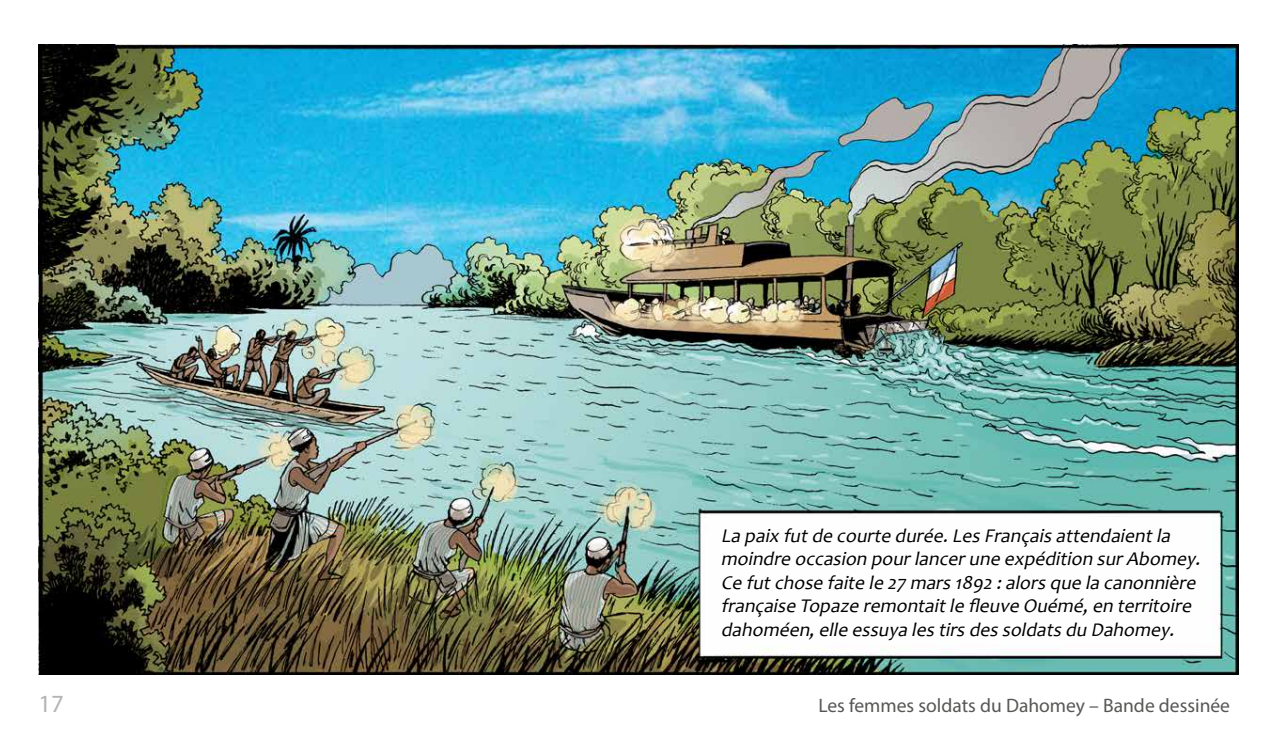
<style>
.page{position:relative;width:1276px;height:745px;background:#fff}
.page>*{position:absolute;margin:0;border:0;box-sizing:border-box;transform-origin:0 0}
.t1{font:24.75px "Myriad Pro";color:#b5b4b4}
.t2{font:italic 19.5px/23.4px "Candara";color:#000}
.t3{font:19.5px "Myriad Pro";color:#575756}
</style>
<div class="page">
<img style="left:38px;top:45px;width:1200px;height:629px">
<p class="t2" style="left:721px;top:523px;width:485px">La paix futde courte durée.LesFrançaisattendaientla moindre occasion pourlancerune expédition surAbomey.<br>Ce futchose faite le 27 mars1892 :alorsque la canonnière française Topaze remontaitle fleuve Ouémé,en territoire dahoméen,elle essuya lestirsdessoldatsdu Dahomey.</p>
<p class="t1" style="left:38px;top:688px;width:27px">17</p>
<p class="t3" style="left:818px;top:693px;width:413px">Les femmes soldats du Dahomey – Bande dessinée</p>
</div>
